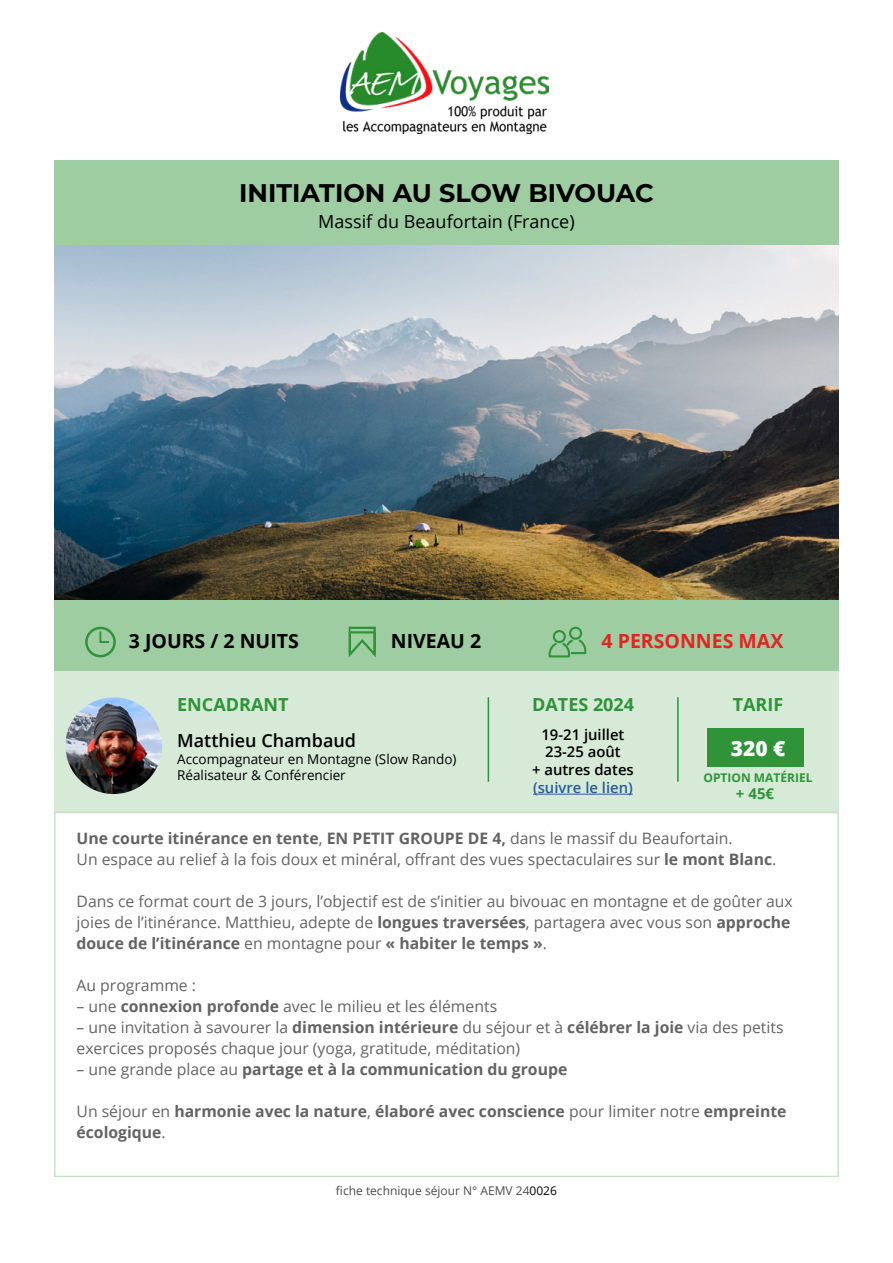
<style>
.page{position:relative;width:893px;height:1263px;background:#fff}
.page>*{position:absolute;margin:0;border:0;box-sizing:border-box;transform-origin:0 0}
.t1{font:700 25.5px "Montserrat";color:#000}
.t2{font:800 21px "Open Sans";color:#fff}
.t3{font:700 19.5px "Open Sans";color:#000}
.t4{font:700 19.5px "Open Sans";color:#e52321}
.t5{font:18px "Open Sans";color:#000}
.t6{font:700 18px "Open Sans";color:#2e9437}
.t7{font:600 18px "Open Sans";color:#000}
.t8{font:15.75px/21px "Open Sans";color:#646363}
.t9{font:700 15.75px/21px "Open Sans";color:#646363}
.t10{font:700 15px "Open Sans";color:#2e9437}
.t11{font:600 14.85px/17.9px "Open Sans";color:#000;text-align:center}
.t12{font:600 14.85px "Open Sans";color:#275b9b}
.t13{font:13.5px/16.2px "Open Sans";color:#000}
.t14{font:12px "Open Sans";color:#4a4a49}
.t15{font:700 12px "Open Sans";color:#2e9437}
.s1{font-weight:700}
.s2{font-weight:400}
.s3{color:#000}
</style>
<div class="page">
<div style="left:54px;top:671px;width:785px;height:141px;background:#d6ead7"></div>
<div style="left:54px;top:161px;width:785px;height:510px;background:#9ecda2"></div>
<img style="left:340px;top:32px;width:209px;height:101px">
<img style="left:54px;top:246px;width:785px;height:354px">
<img style="left:65px;top:697px;width:97px;height:97px;border-radius:48px">
<hr style="left:533px;top:794px;width:100px;height:1px;background:#275b9b">
<hr style="left:488px;top:697px;width:1px;height:85px;background:#2e9437">
<hr style="left:677px;top:697px;width:2px;height:85px;background:#2e9437">
<div style="left:707px;top:729px;width:96px;height:38px;background:#2e9437"></div>
<div style="left:85px;top:627px;width:31px;height:30px;border:2px solid #2e9437;border-radius:50%"></div>
<svg style="left:98px;top:629px;width:13px;height:14px"></svg>
<svg style="left:348px;top:627px;width:28px;height:30px"></svg>
<svg style="left:549px;top:627px;width:37px;height:30px"></svg>
<h1 class="t1" style="left:239px;top:175px;width:416px">INITIATION AU SLOW BIVOUAC</h1>
<p class="t5" style="left:318px;top:210px;width:258px">Massif du Beaufortain (France)</p>
<p class="t3" style="left:129px;top:627px;width:172px">3 JOURS / 2 NUITS</p>
<p class="t3" style="left:391px;top:627px;width:92px">NIVEAU 2</p>
<p class="t4" style="left:602px;top:627px;width:183px">4 PERSONNES MAX</p>
<p class="t6" style="left:177px;top:692px;width:113px">ENCADRANT</p>
<p class="t6" style="left:532px;top:692px;width:103px">DATES 2024</p>
<p class="t6" style="left:733px;top:692px;width:52px">TARIF</p>
<p class="t7" style="left:177px;top:728px;width:180px">Matthieu Chambaud</p>
<p class="t13" style="left:177px;top:750px;width:281px">Accompagnateur en Montagne (Slow Rando)<br>Réalisateur &amp; Conférencier</p>
<p class="t11" style="left:532px;top:725px;width:103px">19-21 juillet<br>23-25 août<br>+ autres dates</p>
<p class="t12" style="left:533px;top:777px;width:101px">(suivre le lien)</p>
<h2 class="t2" style="left:731px;top:732px;width:56px">320 €</h2>
<p class="t15" style="left:703px;top:769px;width:111px">OPTION MATÉRIEL</p>
<p class="t10" style="left:736px;top:783px;width:40px">+ 45€</p>
<p class="t8" style="left:77px;top:827px;width:701px"><span class="s1">Une courte itinérance en tente</span>, <span class="s1">EN PETIT GROUPE DE 4,</span> dans le massif du Beaufortain.<br>Un espace au relief à la fois doux et minéral, offrant des vues spectaculaires sur <span class="s1">le mont Blanc</span>.</p>
<p class="t8" style="left:77px;top:890px;width:718px">Dans ce format court de 3 jours, l’objectif est de s’initier au bivouac en montagne et de goûter aux joies de l’itinérance. Matthieu, adepte de <span class="s1">longues traversées</span>, partagera avec vous son <span class="s1">approche douce de l’itinérance</span> en montagne pour <span class="s1">« habiter le temps »</span>.</p>
<p class="t8" style="left:77px;top:974px;width:121px">Au programme :</p>
<p class="t8" style="left:77px;top:995px;width:422px">– une <span class="s1">connexion profonde</span> avec le milieu et les éléments</p>
<p class="t8" style="left:77px;top:1016px;width:708px">– une invitation à savourer la <span class="s1">dimension intérieure</span> du séjour et à <span class="s1">célébrer la joie</span> via des petits exercices proposés chaque jour (yoga, gratitude, méditation)</p>
<p class="t9" style="left:77px;top:1058px;width:492px"><span class="s2">– une grande place au</span> partage et à la communication du groupe</p>
<p class="t9" style="left:77px;top:1100px;width:711px"><span class="s2">Un séjour en</span> harmonie avec la nature<span class="s2">,</span> élaboré avec conscience <span class="s2">pour limiter notre</span> empreinte écologique<span class="s2">.</span></p>
<p class="t14" style="left:336px;top:1183px;width:223px">fiche technique séjour N° AEMV 24<span class="s3">0026</span></p>
</div>
